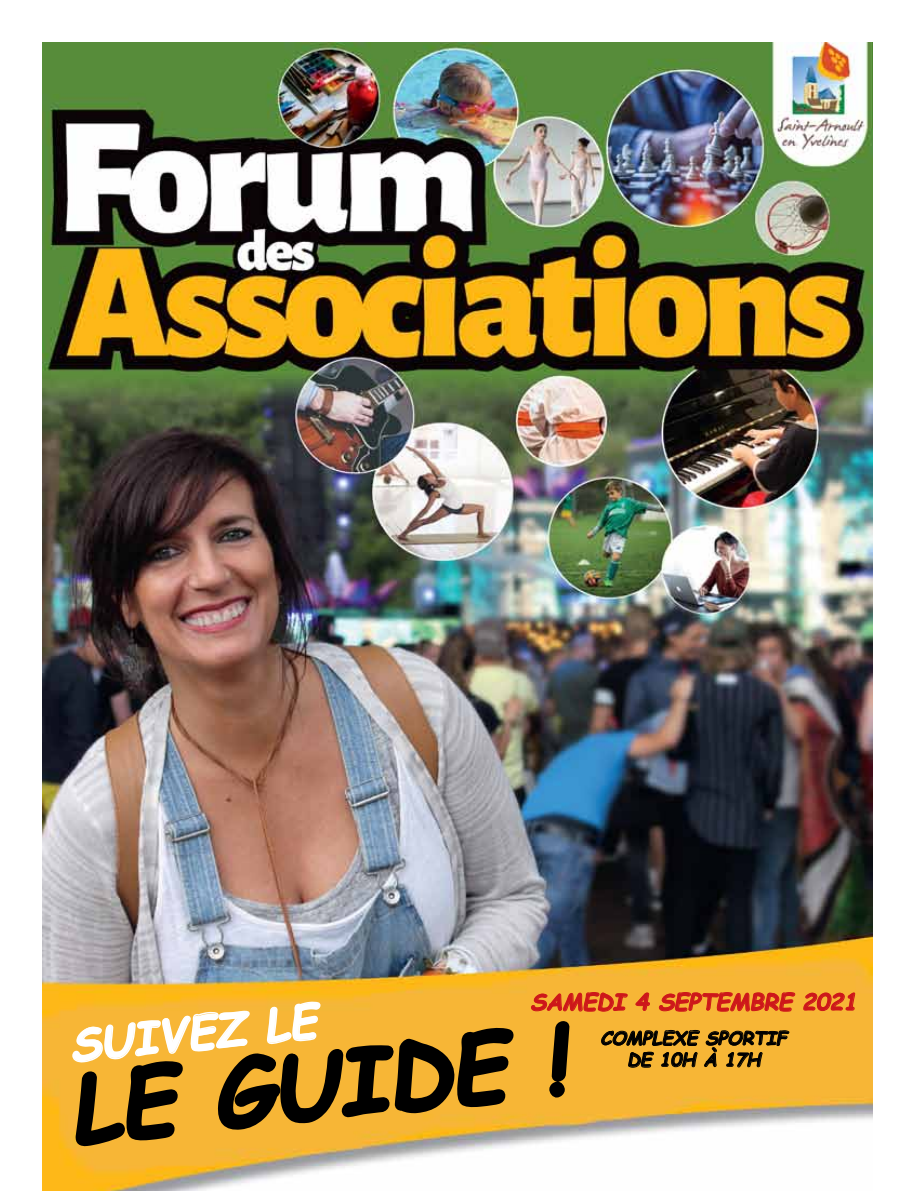
<style>
.page{position:relative;width:915px;height:1191px;background:#fff}
.page>*{position:absolute;margin:0;border:0;box-sizing:border-box;transform-origin:0 0}
.t1{font:italic 700 88.8px "Comic Sans MS";color:#000}
.t2{font:italic 700 44.4px "Comic Sans MS";color:#fff}
.t3{font:italic 700 22.5px "Comic Sans MS";color:#cd171a}
.t4{font:italic 700 18.15px/21.8px "Comic Sans MS";color:#000;text-align:center}
</style>
<div class="page">
<img style="left:43px;top:43px;width:829px;height:1148px">
<svg style="left:71px;top:969px;width:444px;height:177px;background:#daa63c"></svg>
<svg style="left:802px;top:987px;width:53px;height:24px"></svg>
<svg style="left:530px;top:985px;width:265px;height:114px;background:#e4a231"></svg>
<h2 class="t2" style="left:67px;top:1013px;width:249px;rotate:-6deg">SUIVEZ LE</h2>
<p class="t3" style="left:530px;top:985px;width:333px">SAMEDI 4 SEPTEMBRE 2021</p>
<h1 class="t1" style="left:64px;top:1045px;width:498px;rotate:-6deg">LE GUIDE !</h1>
<p class="t4" style="left:600px;top:1026px;width:193px">COMPLEXE SPORTIF<br>DE 10H À 17H</p>
</div>
